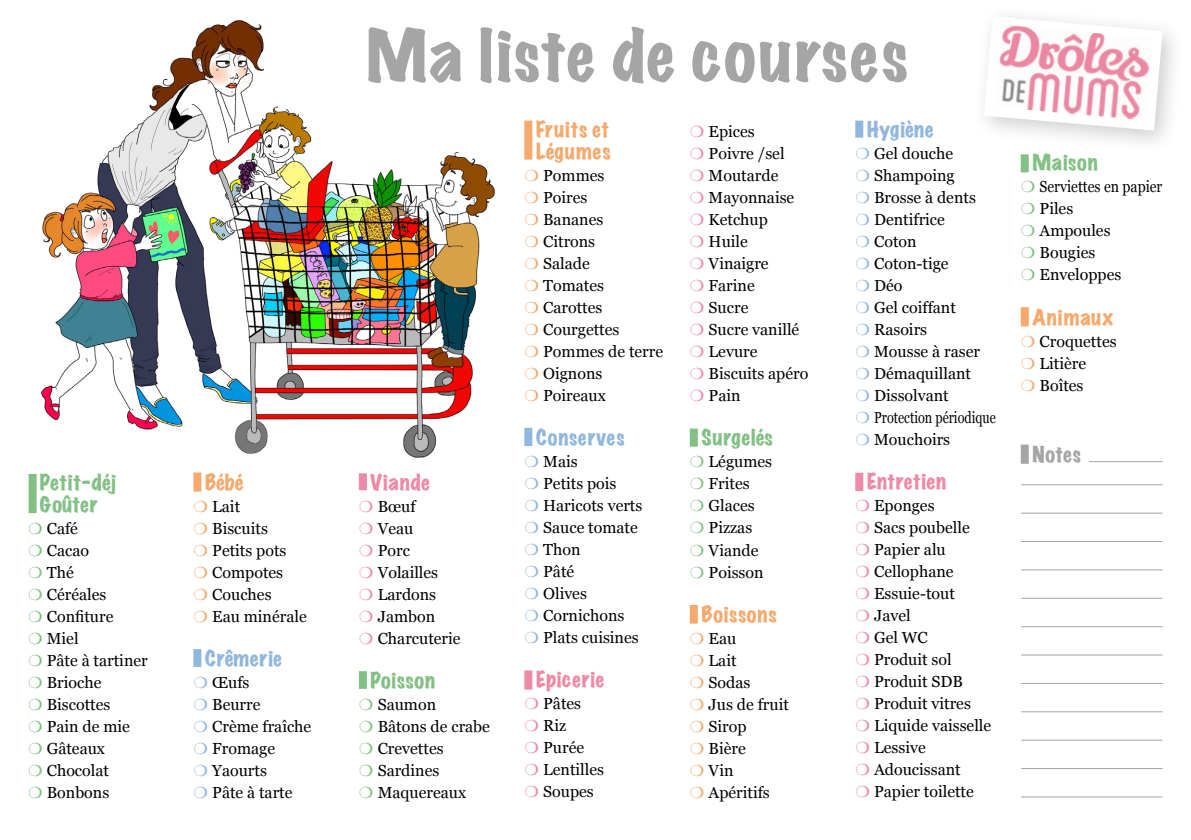
<style>
.page{position:relative;width:1191px;height:840px;background:#fff}
.page>*{position:absolute;margin:0;border:0;box-sizing:border-box;transform-origin:0 0}
.t1{font:expanded 65px "Marker Felt";letter-spacing:.03em;color:#a6a5a5}
.t2{font:expanded 20px/22px "Marker Felt";letter-spacing:.04em;color:#f5a96d}
.t3{font:expanded 20px "Marker Felt";letter-spacing:.03em;color:#ee89a6}
.t4{font:expanded 20px "Marker Felt";letter-spacing:.03em;color:#83c084}
.t5{font:expanded 20px "Marker Felt";letter-spacing:.035em;color:#90b7dd}
.t6{font:expanded 20px/22px "Marker Felt";color:#83c084}
.t7{font:expanded 20px "Marker Felt";color:#90b7dd}
.t8{font:expanded 20px "Marker Felt";letter-spacing:.015em;color:#a6a5a5}
.t9{font:16px/22px "Georgia";color:#000}
.t10{font:16px/22px "Georgia";color:#000;scale:.88 1}
.s1{color:#83c084}
.s2{color:#f5a96d}
.s3{color:#90b7dd}
.s4{color:#ee89a6}
</style>
<div class="page">
<img style="left:28px;top:20px;width:467px;height:460px">
<div style="left:969px;top:2px;width:222px;height:161px;background:#000;opacity:.2"></div>
<svg style="left:984px;top:16px;width:178px;height:114px"></svg>
<img style="left:995px;top:25px;width:156px;height:95px">
<div style="left:29px;top:473px;width:8px;height:40px;background:#83c084"></div>
<div style="left:193px;top:472px;width:8px;height:19px;background:#f5a96d"></div>
<div style="left:193px;top:648px;width:8px;height:18px;background:#90b7dd"></div>
<div style="left:359px;top:473px;width:8px;height:17px;background:#ee89a6"></div>
<div style="left:359px;top:670px;width:8px;height:18px;background:#83c084"></div>
<div style="left:524px;top:120px;width:8px;height:39px;background:#f5a96d"></div>
<div style="left:524px;top:427px;width:8px;height:19px;background:#90b7dd"></div>
<div style="left:524px;top:670px;width:8px;height:19px;background:#ee89a6"></div>
<div style="left:855px;top:120px;width:8px;height:17px;background:#90b7dd"></div>
<div style="left:690px;top:428px;width:8px;height:18px;background:#83c084"></div>
<div style="left:690px;top:604px;width:8px;height:19px;background:#f5a96d"></div>
<div style="left:855px;top:472px;width:8px;height:18px;background:#ee89a6"></div>
<div style="left:1020px;top:307px;width:8px;height:19px;background:#f5a96d"></div>
<div style="left:1020px;top:154px;width:8px;height:18px;background:#83c084"></div>
<hr style="left:1021px;top:484px;width:141px;height:1px;background:#a6a5a5">
<hr style="left:1021px;top:512px;width:141px;height:1px;background:#a6a5a5">
<hr style="left:1021px;top:540px;width:141px;height:1px;background:#a6a5a5">
<hr style="left:1021px;top:569px;width:141px;height:1px;background:#a6a5a5">
<hr style="left:1021px;top:597px;width:141px;height:1px;background:#a6a5a5">
<hr style="left:1021px;top:625px;width:141px;height:1px;background:#a6a5a5">
<hr style="left:1021px;top:654px;width:141px;height:1px;background:#a6a5a5">
<hr style="left:1021px;top:682px;width:141px;height:1px;background:#a6a5a5">
<hr style="left:1021px;top:710px;width:141px;height:1px;background:#a6a5a5">
<hr style="left:1021px;top:739px;width:141px;height:1px;background:#a6a5a5">
<hr style="left:1021px;top:767px;width:141px;height:1px;background:#a6a5a5">
<hr style="left:1021px;top:796px;width:141px;height:1px;background:#a6a5a5">
<hr style="left:1089px;top:461px;width:73px;height:1px;background:#a6a5a5">
<div style="left:1020px;top:444px;width:8px;height:19px;background:#a6a5a5"></div>
<p class="t6" style="left:40px;top:470px;width:78px">Petit-déj<br>Goûter</p>
<p class="t9" style="left:28px;top:517px;width:121px"><span class="s1">❍</span> Café<br><span class="s1">❍</span> Cacao<br><span class="s1">❍</span> Thé<br><span class="s1">❍</span> Céréales<br><span class="s1">❍</span> Confiture<br><span class="s1">❍</span> Miel<br><span class="s1">❍</span> Pâte à tartiner <span class="s1">❍</span> Brioche<br><span class="s1">❍</span> Biscottes<br><span class="s1">❍</span> Pain de mie <span class="s1">❍</span> Gâteaux<br><span class="s1">❍</span> Chocolat<br><span class="s1">❍</span> Bonbons</p>
<p class="t2" style="left:205px;top:470px;width:40px">Bébé</p>
<p class="t9" style="left:194px;top:495px;width:114px"><span class="s2">❍</span> Lait<br><span class="s2">❍</span> Biscuits<br><span class="s2">❍</span> Petits pots<br><span class="s2">❍</span> Compotes<br><span class="s2">❍</span> Couches<br><span class="s2">❍</span> Eau minérale</p>
<p class="t5" style="left:205px;top:643px;width:78px">Crêmerie</p>
<p class="t9" style="left:194px;top:671px;width:119px"><span class="s3">❍</span> Œufs<br><span class="s3">❍</span> Beurre<br><span class="s3">❍</span> Crème fraîche <span class="s3">❍</span> Fromage<br><span class="s3">❍</span> Yaourts<br><span class="s3">❍</span> Pâte à tarte</p>
<h1 class="t1" style="left:366px;top:7px;width:543px">Ma liste de courses</h1>
<p class="t3" style="left:371px;top:467px;width:61px">Viande</p>
<p class="t9" style="left:359px;top:495px;width:103px"><span class="s4">❍</span> Bœuf<br><span class="s4">❍</span> Veau<br><span class="s4">❍</span> Porc<br><span class="s4">❍</span> Volailles<br><span class="s4">❍</span> Lardons<br><span class="s4">❍</span> Jambon<br><span class="s4">❍</span> Charcuterie</p>
<p class="t4" style="left:371px;top:665px;width:66px">Poisson</p>
<p class="t9" style="left:359px;top:693px;width:132px"><span class="s1">❍</span> Saumon<br><span class="s1">❍</span> Bâtons de crabe <span class="s1">❍</span> Crevettes<br><span class="s1">❍</span> Sardines<br><span class="s1">❍</span> Maquereaux</p>
<p class="t2" style="left:536px;top:117px;width:76px">Fruits et<br>Légumes</p>
<p class="t9" style="left:525px;top:164px;width:140px"><span class="s2">❍</span> Pommes<br><span class="s2">❍</span> Poires<br><span class="s2">❍</span> Bananes<br><span class="s2">❍</span> Citrons<br><span class="s2">❍</span> Salade<br><span class="s2">❍</span> Tomates<br><span class="s2">❍</span> Carottes<br><span class="s2">❍</span> Courgettes<br><span class="s2">❍</span> Pommes de terre <span class="s2">❍</span> Oignons<br><span class="s2">❍</span> Poireaux</p>
<p class="t5" style="left:536px;top:422px;width:90px">Conserves</p>
<p class="t9" style="left:525px;top:450px;width:119px"><span class="s3">❍</span> Mais<br><span class="s3">❍</span> Petits pois<br><span class="s3">❍</span> Haricots verts <span class="s3">❍</span> Sauce tomate <span class="s3">❍</span> Thon<br><span class="s3">❍</span> Pâté<br><span class="s3">❍</span> Olives<br><span class="s3">❍</span> Cornichons<br><span class="s3">❍</span> Plats cuisines</p>
<p class="t3" style="left:536px;top:664px;width:70px">Epicerie</p>
<p class="t9" style="left:525px;top:692px;width:81px"><span class="s4">❍</span> Pâtes<br><span class="s4">❍</span> Riz<br><span class="s4">❍</span> Purée<br><span class="s4">❍</span> Lentilles <span class="s4">❍</span> Soupes</p>
<p class="t9" style="left:690px;top:120px;width:120px"><span class="s4">❍</span> Epices<br><span class="s4">❍</span> Poivre /sel<br><span class="s4">❍</span> Moutarde<br><span class="s4">❍</span> Mayonnaise <span class="s4">❍</span> Ketchup<br><span class="s4">❍</span> Huile<br><span class="s4">❍</span> Vinaigre<br><span class="s4">❍</span> Farine<br><span class="s4">❍</span> Sucre<br><span class="s4">❍</span> Sucre vanillé <span class="s4">❍</span> Levure<br><span class="s4">❍</span> Biscuits apéro <span class="s4">❍</span> Pain</p>
<p class="t4" style="left:701px;top:422px;width:73px">Surgelés</p>
<p class="t9" style="left:690px;top:450px;width:83px"><span class="s1">❍</span> Légumes <span class="s1">❍</span> Frites<br><span class="s1">❍</span> Glaces <span class="s1">❍</span> Pizzas<br><span class="s1">❍</span> Viande <span class="s1">❍</span> Poisson</p>
<p class="t2" style="left:701px;top:602px;width:76px">Boissons</p>
<p class="t9" style="left:690px;top:626px;width:100px"><span class="s2">❍</span> Eau<br><span class="s2">❍</span> Lait<br><span class="s2">❍</span> Sodas<br><span class="s2">❍</span> Jus de fruit <span class="s2">❍</span> Sirop<br><span class="s2">❍</span> Bière<br><span class="s2">❍</span> Vin<br><span class="s2">❍</span> Apéritifs</p>
<p class="t7" style="left:867px;top:114px;width:68px">Hygiène</p>
<p class="t9" style="left:855px;top:142px;width:142px"><span class="s3">❍</span> Gel douche<br><span class="s3">❍</span> Shampoing<br><span class="s3">❍</span> Brosse à dents<br><span class="s3">❍</span> Dentifrice<br><span class="s3">❍</span> Coton<br><span class="s3">❍</span> Coton-tige<br><span class="s3">❍</span> Déo<br><span class="s3">❍</span> Gel coiffant<br><span class="s3">❍</span> Rasoirs<br><span class="s3">❍</span> Mousse à raser <span class="s3">❍</span> Démaquillant<br><span class="s3">❍</span> Dissolvant<br><span class="s3">❍</span> Protection périodique <span class="s3">❍</span> Mouchoirs</p>
<p class="t3" style="left:867px;top:466px;width:81px">Entretien</p>
<p class="t9" style="left:855px;top:494px;width:137px"><span class="s4">❍</span> Eponges<br><span class="s4">❍</span> Sacs poubelle<br><span class="s4">❍</span> Papier alu<br><span class="s4">❍</span> Cellophane<br><span class="s4">❍</span> Essuie-tout<br><span class="s4">❍</span> Javel<br><span class="s4">❍</span> Gel WC<br><span class="s4">❍</span> Produit sol<br><span class="s4">❍</span> Produit SDB<br><span class="s4">❍</span> Produit vitres<br><span class="s4">❍</span> Liquide vaisselle <span class="s4">❍</span> Lessive<br><span class="s4">❍</span> Adoucissant<br><span class="s4">❍</span> Papier toilette</p>
<p class="t4" style="left:1032px;top:148px;width:67px">Maison</p>
<p class="t10" style="left:1021px;top:176px;width:162px"><span class="s1">❍</span> Serviettes en papier <span class="s1">❍</span> Piles<br><span class="s1">❍</span> Ampoules<br><span class="s1">❍</span> Bougies<br><span class="s1">❍</span> Enveloppes</p>
<p class="t2" style="left:1032px;top:305px;width:82px">Animaux</p>
<p class="t9" style="left:1021px;top:330px;width:97px"><span class="s2">❍</span> Croquettes <span class="s2">❍</span> Litière<br><span class="s2">❍</span> Boîtes</p>
<p class="t8" style="left:1032px;top:439px;width:50px">Notes</p>
</div>
